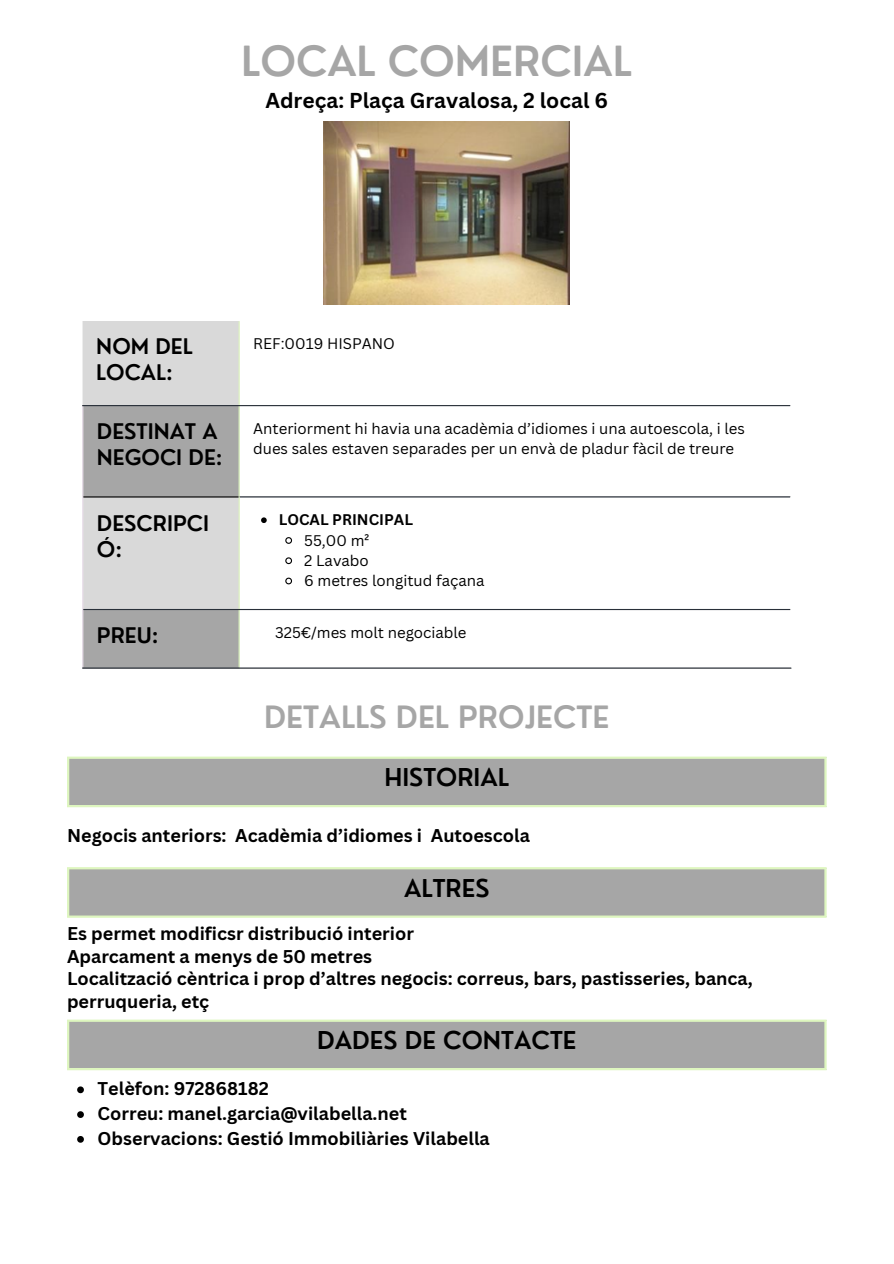
<style>
.page{position:relative;width:894px;height:1264px;background:#fff}
.page>*{position:absolute;margin:0;border:0;box-sizing:border-box;transform-origin:0 0}
.t1{font:600 40.5px "Nourd";color:#a6a6a6}
.t2{font:600 30px "Nourd";color:#a6a6a6}
.t3{font:600 24px "Nourd";color:#000}
.t4{font:600 21px/25.8px "Nourd";color:#000}
.t5{font:700 21px "Canva Sans";color:#000}
.t6{font:700 18px/22.5px "Canva Sans";color:#000}
.t7{font:15px/20.2px "Canva Sans";color:#000}
.t8{font:700 15px "Canva Sans";color:#000}
</style>
<div class="page">
<img style="left:323px;top:122px;width:246px;height:182px">
<div style="left:82px;top:321px;width:156px;height:84px;background:#d9d9d9"></div>
<svg style="left:83px;top:406px;width:155px;height:261px"></svg>
<svg style="left:261px;top:517px;width:5px;height:6px"></svg>
<svg style="left:285px;top:537px;width:7px;height:7px"></svg>
<svg style="left:285px;top:557px;width:7px;height:8px"></svg>
<svg style="left:285px;top:577px;width:7px;height:8px"></svg>
<hr style="left:82px;top:406px;width:1px;height:261px;background:#eadeeb">
<hr style="left:238px;top:321px;width:1px;height:346px;background:#def6bf">
<hr style="left:82px;top:405px;width:708px;height:1px;background:#293039">
<hr style="left:239px;top:496px;width:551px;height:1px;background:#293039">
<hr style="left:83px;top:609px;width:707px;height:1px;background:#293039">
<hr style="left:82px;top:667px;width:709px;height:1px;background:#293039">
<hr style="left:83px;top:496px;width:155px;height:1px;background:#000">
<div style="left:68px;top:757px;width:757px;height:49px;background:#a6a6a6"></div>
<hr style="left:67px;top:758px;width:2px;height:47px;background:#def6bf">
<hr style="left:824px;top:758px;width:2px;height:47px;background:#def6bf">
<hr style="left:67px;top:756px;width:759px;height:2px;background:#def6bf">
<hr style="left:67px;top:805px;width:759px;height:2px;background:#def6bf">
<div style="left:68px;top:868px;width:757px;height:48px;background:#a6a6a6"></div>
<hr style="left:67px;top:869px;width:2px;height:46px;background:#def6bf">
<hr style="left:824px;top:869px;width:2px;height:46px;background:#def6bf">
<hr style="left:67px;top:867px;width:759px;height:2px;background:#def6bf">
<hr style="left:67px;top:915px;width:759px;height:2px;background:#def6bf">
<div style="left:68px;top:1020px;width:757px;height:49px;background:#a6a6a6"></div>
<hr style="left:67px;top:1021px;width:2px;height:46px;background:#def6bf">
<hr style="left:824px;top:1021px;width:2px;height:46px;background:#def6bf">
<hr style="left:67px;top:1019px;width:759px;height:2px;background:#def6bf">
<hr style="left:67px;top:1067px;width:759px;height:3px;background:#def6bf">
<svg style="left:77px;top:1086px;width:7px;height:7px"></svg>
<svg style="left:77px;top:1111px;width:7px;height:6px"></svg>
<svg style="left:77px;top:1136px;width:7px;height:6px"></svg>
<h2 class="t1" style="left:241px;top:36px;width:392px">LOCAL COMERCIAL</h2>
<h2 class="t5" style="left:265px;top:85px;width:344px">Adreça: Plaça Gravalosa, 2 local 6</h2>
<p class="t4" style="left:96px;top:333px;width:98px">NOM DEL<br>LOCAL:</p>
<p class="t7" style="left:253px;top:333px;width:143px">REF:0019 HISPANO</p>
<p class="t4" style="left:97px;top:418px;width:127px">DESTINAT A<br>NEGOCI DE:</p>
<p class="t7" style="left:253px;top:418px;width:493px">Anteriorment hi havia una acadèmia d’idiomes i una autoescola, i les dues sales estaven separades per un envà de pladur fàcil de treure</p>
<p class="t4" style="left:97px;top:510px;width:114px">DESCRIPCI<br>Ó:</p>
<p class="t8" style="left:278px;top:509px;width:136px">LOCAL PRINCIPAL</p>
<p class="t7" style="left:304px;top:529px;width:66px">55,00 m²</p>
<p class="t7" style="left:304px;top:550px;width:66px">2 Lavabo</p>
<p class="t7" style="left:304px;top:570px;width:182px">6 metres longitud façana</p>
<p class="t4" style="left:97px;top:622px;width:63px">PREU:</p>
<p class="t7" style="left:275px;top:622px;width:193px">325€/mes molt negociable</p>
<h1 class="t2" style="left:264px;top:698px;width:346px">DETALLS DEL PROJECTE</h1>
<p class="t3" style="left:384px;top:762px;width:126px">HISTORIAL</p>
<h3 class="t6" style="left:67px;top:823px;width:464px">Negocis anteriors: Acadèmia d’idiomes i Autoescola</h3>
<p class="t3" style="left:404px;top:872px;width:87px">ALTRES</p>
<h3 class="t6" style="left:67px;top:921px;width:687px">Es permet modificsr distribució interior<br>Aparcament a menys de 50 metres<br>Localització cèntrica i prop d’altres negocis: correus, bars, pastisseries, banca, perruqueria, etç</h3>
<p class="t3" style="left:317px;top:1025px;width:260px">DADES DE CONTACTE</p>
<p class="t6" style="left:98px;top:1077px;width:172px">Telèfon: 972868182</p>
<p class="t6" style="left:98px;top:1101px;width:311px">Correu: manel.garcia@vilabella.net</p>
<p class="t6" style="left:98px;top:1126px;width:393px">Observacions: Gestió Immobiliàries Vilabella</p>
</div>
